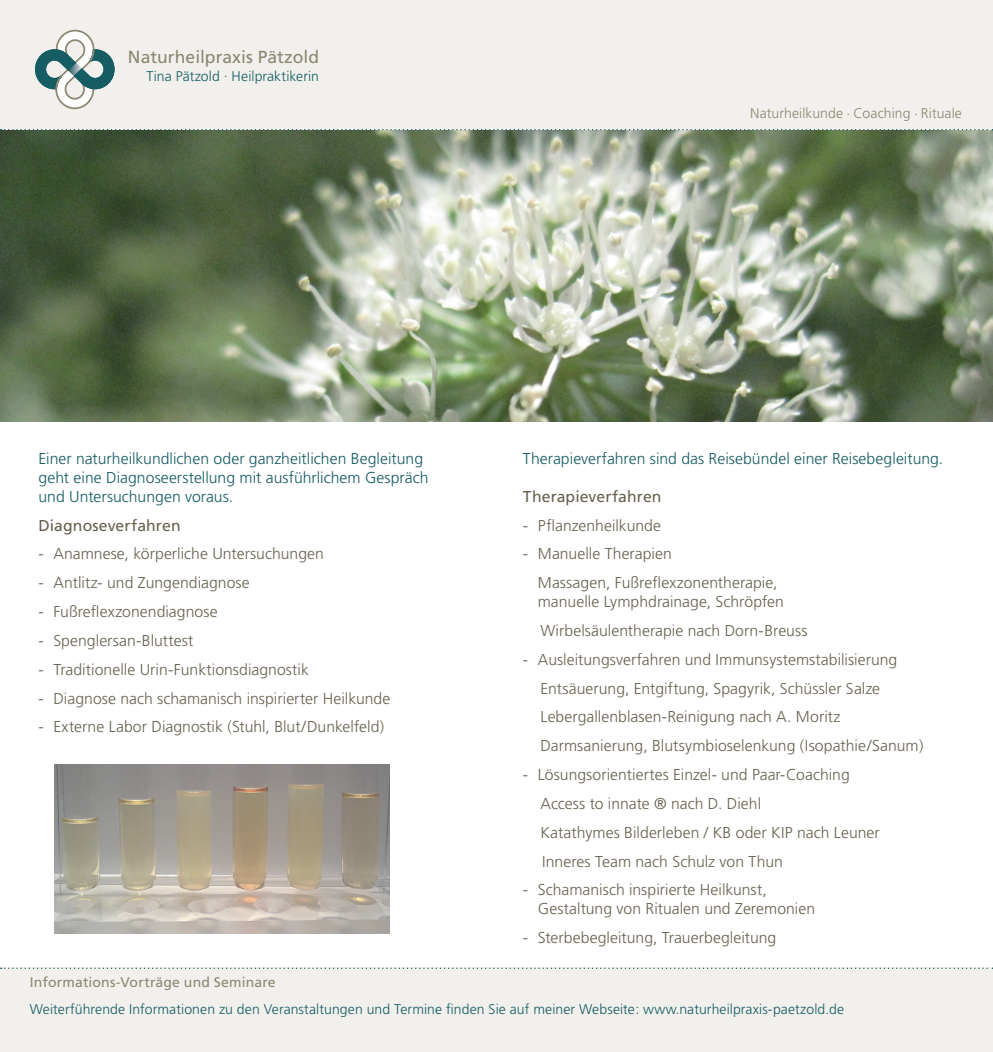
<style>
.page{position:relative;width:993px;height:1052px;background:#fff}
.page>*{position:absolute;margin:0;border:0;box-sizing:border-box;transform-origin:0 0}
.t1{font:17.5px "Frutiger";letter-spacing:.005em;color:#8c8771}
.t2{font:300 15.75px/28.9px "Frutiger";letter-spacing:.005em;color:#67614e}
.t3{font:300 15.75px/18.9px "Frutiger";color:#165c63}
.t4{font:15.75px "Frutiger";letter-spacing:.005em;color:#67614e}
.t5{font:300 14px "Frutiger";letter-spacing:.005em;color:#165c63}
.t6{font:14px "Frutiger";letter-spacing:.01em;color:#8c8771}
.t7{font:300 14px "Frutiger";letter-spacing:.005em;color:#8c8771}
</style>
<div class="page">
<img style="left:0;top:129px;width:992px;height:293px">
<div style="left:0;top:967px;width:992px;height:85px;background:#f1f0ec"></div>
<svg style="left:1px;top:967px;width:991px;height:2px"></svg>
<div style="left:0;top:0;width:992px;height:129px;background:#f1f0ec"></div>
<svg style="left:35px;top:30px;width:79px;height:79px"></svg>
<svg style="left:1px;top:129px;width:991px;height:1px"></svg>
<img style="left:55px;top:764px;width:334px;height:169px">
<p class="t1" style="left:128px;top:47px;width:192px">Naturheilpraxis Pätzold</p>
<p class="t5" style="left:146px;top:68px;width:174px">Tina Pätzold . Heilpraktikerin</p>
<p class="t7" style="left:750px;top:106px;width:213px">Naturheilkunde . Coaching . Rituale</p>
<p class="t3" style="left:38px;top:449px;width:391px">Einer naturheilkundlichen oder ganzheitlichen Begleitung geht eine Diagnoseerstellung mit ausführlichem Gespräch und Untersuchungen voraus.</p>
<p class="t4" style="left:38px;top:516px;width:144px">Diagnoseverfahren</p>
<p class="t2" style="left:38px;top:539px;width:287px">- Anamnese, körperliche Untersuchungen</p>
<p class="t2" style="left:38px;top:568px;width:213px">- Antlitz- und Zungendiagnose</p>
<p class="t2" style="left:38px;top:597px;width:180px">- Fußreflexzonendiagnose</p>
<p class="t2" style="left:38px;top:626px;width:156px">- Spenglersan-Bluttest</p>
<p class="t2" style="left:38px;top:655px;width:272px">- Traditionelle Urin-Funktionsdiagnostik</p>
<p class="t2" style="left:38px;top:683px;width:353px">- Diagnose nach schamanisch inspirierter Heilkunde</p>
<p class="t2" style="left:38px;top:712px;width:347px">- Externe Labor Diagnostik (Stuhl, Blut/Dunkelfeld)</p>
<p class="t3" style="left:523px;top:449px;width:421px">Therapieverfahren sind das Reisebündel einer Reisebegleitung.</p>
<p class="t4" style="left:523px;top:487px;width:140px">Therapieverfahren</p>
<p class="t2" style="left:523px;top:510px;width:139px">- Pflanzenheilkunde</p>
<p class="t2" style="left:537px;top:539px;width:241px;text-indent:-15px">- Manuelle Therapien<br>Massagen, Fußreflexzonentherapie,</p>
<p class="t2" style="left:537px;top:587px;width:271px">manuelle Lymphdrainage, Schröpfen<br>Wirbelsäulentherapie nach Dorn-Breuss</p>
<p class="t2" style="left:540px;top:645px;width:384px;text-indent:-18px">- Ausleitungsverfahren und Immunsystemstabilisierung Entsäuerung, Entgiftung, Spagyrik, Schüssler Salze Lebergallenblasen-Reinigung nach A. Moritz Darmsanierung, Blutsymbioselenkung (Isopathie/Sanum)</p>
<p class="t2" style="left:540px;top:760px;width:341px;text-indent:-18px">- Lösungsorientiertes Einzel- und Paar-Coaching Access to innate ® nach D. Diehl<br>Katathymes Bilderleben / KB oder KIP nach Leuner Inneres Team nach Schulz von Thun</p>
<p class="t2" style="left:537px;top:880px;width:279px;line-height:18.9px;text-indent:-15px">- Schamanisch inspirierte Heilkunst,<br>Gestaltung von Ritualen und Zeremonien</p>
<p class="t2" style="left:523px;top:923px;width:255px">- Sterbebegleitung, Trauerbegleitung</p>
<p class="t6" style="left:30px;top:974px;width:247px">Informations-Vorträge und Seminare</p>
<p class="t5" style="left:30px;top:1001px;width:815px">Weiterführende Informationen zu den Veranstaltungen und Termine finden Sie auf meiner Webseite: www.naturheilpraxis-paetzold.de</p>
</div>
